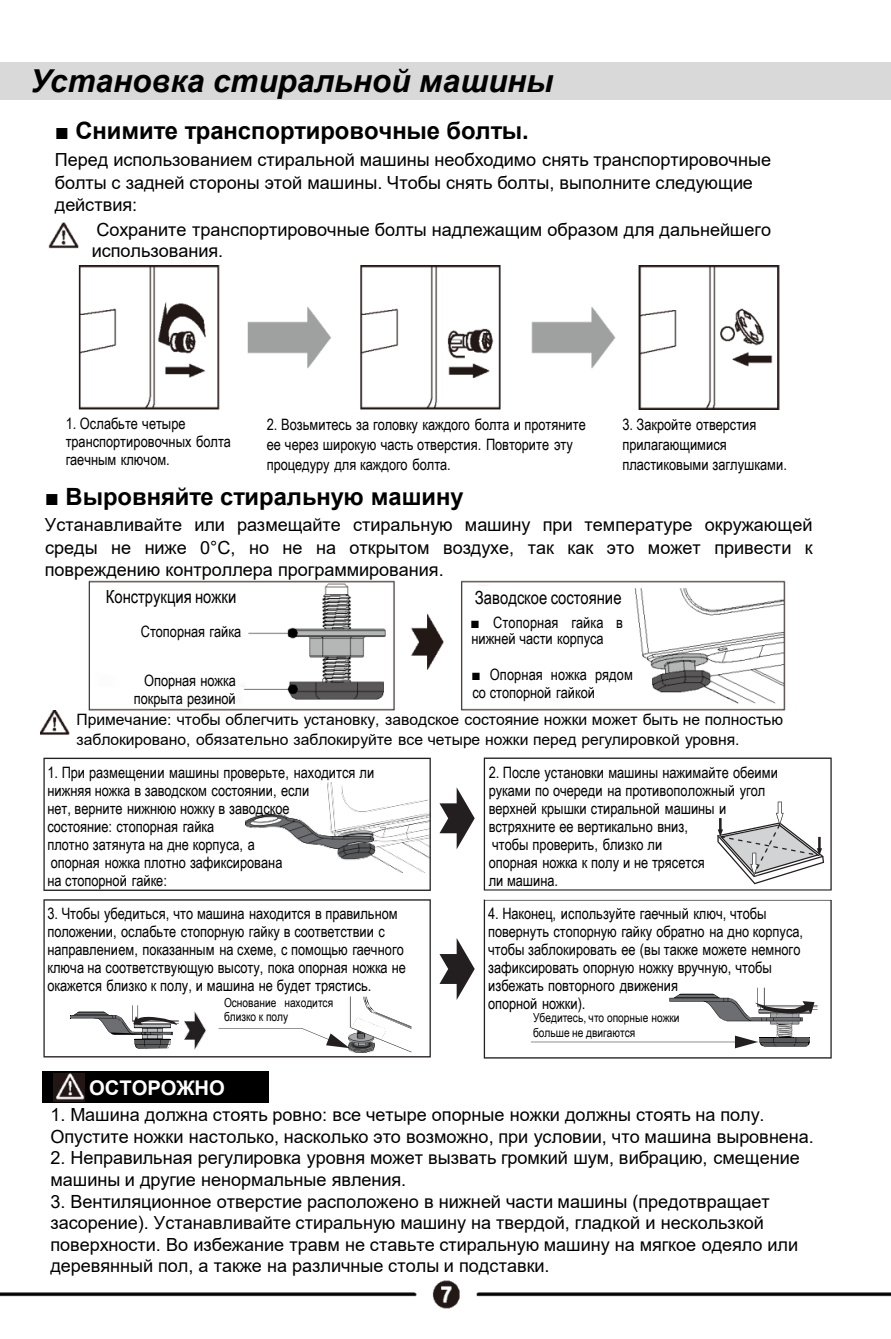
<style>
.page{position:relative;width:891px;height:1339px;background:#fff}
.page>*{position:absolute;margin:0;border:0;box-sizing:border-box;transform-origin:0 0}
.t1{font:italic 700 31.5px "Arial";color:#000}
.t2{font:700 23.85px "Arial";color:#000}
.t3{font:700 20.25px "Arial";color:#fff}
.t4{font:18.22px "Arial";letter-spacing:-.005em;color:#000}
.t5{font:18px/22.5px "Arial";color:#000}
.t6{font:18px "Arial Narrow";color:#000}
.t7{font:15.75px/18px "Arial Narrow";letter-spacing:.005em;color:#000}
.t8{font:15.75px/20.2px "Arial";letter-spacing:-.005em;color:#000}
.t9{font:12.38px/14.8px "Arial Narrow";color:#000}
.s1{font-style:inherit}
</style>
<div class="page">
<img style="left:0;top:1280px;width:891px;height:29px">
<div style="left:0;top:62px;width:891px;height:38px;background:#d9d9d9"></div>
<svg style="left:43px;top:899px;width:388px;height:158px"></svg>
<svg style="left:70px;top:1005px;width:109px;height:43px"></svg>
<img style="left:184px;top:1011px;width:22px;height:39px">
<svg style="left:218px;top:996px;width:194px;height:56px"></svg>
<svg style="left:484px;top:899px;width:348px;height:159px"></svg>
<svg style="left:531px;top:987px;width:287px;height:61px"></svg>
<svg style="left:43px;top:758px;width:388px;height:133px"></svg>
<svg style="left:484px;top:757px;width:348px;height:133px"></svg>
<svg style="left:439px;top:787px;width:36px;height:62px"></svg>
<svg style="left:439px;top:938px;width:36px;height:62px"></svg>
<img style="left:78px;top:265px;width:702px;height:144px">
<img style="left:88px;top:581px;width:698px;height:130px">
<div style="left:475px;top:586px;width:153px;height:17px;background:#fff"></div>
<div style="left:42px;top:1071px;width:226px;height:32px;background:#000"></div>
<img style="left:49px;top:223px;width:30px;height:26px">
<img style="left:41px;top:710px;width:29px;height:25px">
<img style="left:53px;top:1074px;width:32px;height:27px">
<h1 class="t1" style="left:30px;top:59px;width:525px">Установка стиральной машины</h1>
<h2 class="t2" style="left:55px;top:114px;width:475px">■ Снимите транспортировочные болты<span class="s1">.</span></h2>
<p class="t5" style="left:55px;top:148px;width:718px">Перед использованием стиральной машины необходимо снять транспортировочные болты с задней стороны этой машины. Чтобы снять болты, выполните следующие действия:</p>
<p class="t5" style="left:92px;top:219px;width:681px;line-height:21.2px">Сохраните транспортировочные болты надлежащим образом для дальнейшего использования.</p>
<p class="t7" style="left:66px;top:414px;width:167px">1. Ослабьте четыре транспортировочных болта гаечным ключом.</p>
<p class="t7" style="left:267px;top:413px;width:321px;line-height:20.2px">2. Возьмитесь за головку каждого болта и протяните ее через широкую часть отверстия. Повторите эту процедуру для каждого болта.</p>
<p class="t7" style="left:622px;top:413px;width:166px;line-height:20.2px">3. Закройте отверстия прилагающимися пластиковыми заглушками.</p>
<h2 class="t2" style="left:45px;top:479px;width:420px">■ Выровняйте стиральную машину</h2>
<p class="t5" style="left:45px;top:514px;width:769px;text-align:justify">Устанавливайте или размещайте стиральную машину при температуре окружающей среды не ниже <span class="s1">0</span>°С, но не на открытом воздухе, так как это может привести к повреждению контроллера программирования<span class="s1">.</span></p>
<p class="t6" style="left:106px;top:583px;width:132px">Конструкция ножки</p>
<p class="t7" style="left:141px;top:622px;width:102px">Стопорная гайка</p>
<p class="t7" style="left:134px;top:671px;width:104px;text-align:right">Опорная ножка покрыта резиной</p>
<p class="t6" style="left:475px;top:584px;width:148px">Заводское состояние</p>
<p class="t7" style="left:471px;top:614px;width:153px;line-height:16px">■ Стопорная гайка в нижней части корпуса</p>
<p class="t7" style="left:472px;top:665px;width:162px">■ Опорная ножка рядом со стопорной гайкой</p>
<p class="t8" style="left:77px;top:709px;width:708px">Примечание: чтобы облегчить установку, заводское состояние ножки может быть не полностью заблокировано, обязательно заблокируйте все четыре ножки перед регулировкой уровня.</p>
<p class="t7" style="left:47px;top:763px;width:328px">1. При размещении машины проверьте, находится ли нижняя ножка в заводском состоянии, если<br>нет, верните нижнюю ножку в заводское<br>состояние: стопорная гайка<br>плотно затянута на дне корпуса, а<br>опорная ножка плотно зафиксирована<br>на стопорной гайке:</p>
<p class="t7" style="left:47px;top:903px;width:360px">3. Чтобы убедиться, что машина находится в правильном положении, ослабьте стопорную гайку в соответствии с направлением, показанным на схеме, с помощью гаечного ключа на соответствующую высоту, пока опорная ножка не окажется близко к полу, и машина не будет трястись.</p>
<p class="t7" style="left:489px;top:763px;width:291px">2. После установки машины нажимайте обеими руками по очереди на противоположный угол верхней крышки стиральной машины и встряхните ее вертикально вниз,<br>чтобы проверить, близко ли<br>опорная ножка к полу и не трясется<br>ли машина.</p>
<p class="t7" style="left:488px;top:903px;width:316px">4. Наконец, используйте гаечный ключ, чтобы повернуть стопорную гайку обратно на дно корпуса, чтобы заблокировать ее (вы также можете немного зафиксировать опорную ножку вручную, чтобы избежать повторного движения<br>опорной ножки).</p>
<p class="t9" style="left:533px;top:1010px;width:148px">Убедитесь, что опорные ножки больше не двигаются</p>
<p class="t9" style="left:224px;top:995px;width:111px;line-height:13.5px">Основание находится близко к полу</p>
<p class="t3" style="left:89px;top:1073px;width:137px">ОСТОРОЖНО</p>
<p class="t5" style="left:50px;top:1104px;width:765px;line-height:21.6px">1. Машина должна стоять ровно: все четыре опорные ножки должны стоять на полу.<br>Опустите ножки настолько, насколько это возможно, при условии, что машина выровнена.</p>
<p class="t5" style="left:50px;top:1147px;width:751px;line-height:21.6px">2. Неправильная регулировка уровня может вызвать громкий шум, вибрацию, смещение машины и другие ненормальные явления.</p>
<p class="t4" style="left:50px;top:1188px;width:721px">3. Вентиляционное отверстие расположено в нижней части машины (предотвращает</p>
<p class="t5" style="left:50px;top:1212px;width:749px;line-height:21.6px">засорение). Устанавливайте стиральную машину на твердой, гладкой и нескользкой поверхности. Во избежание травм не ставьте стиральную машину на мягкое одеяло или деревянный пол, а также на различные столы и подставки.</p>
</div>
